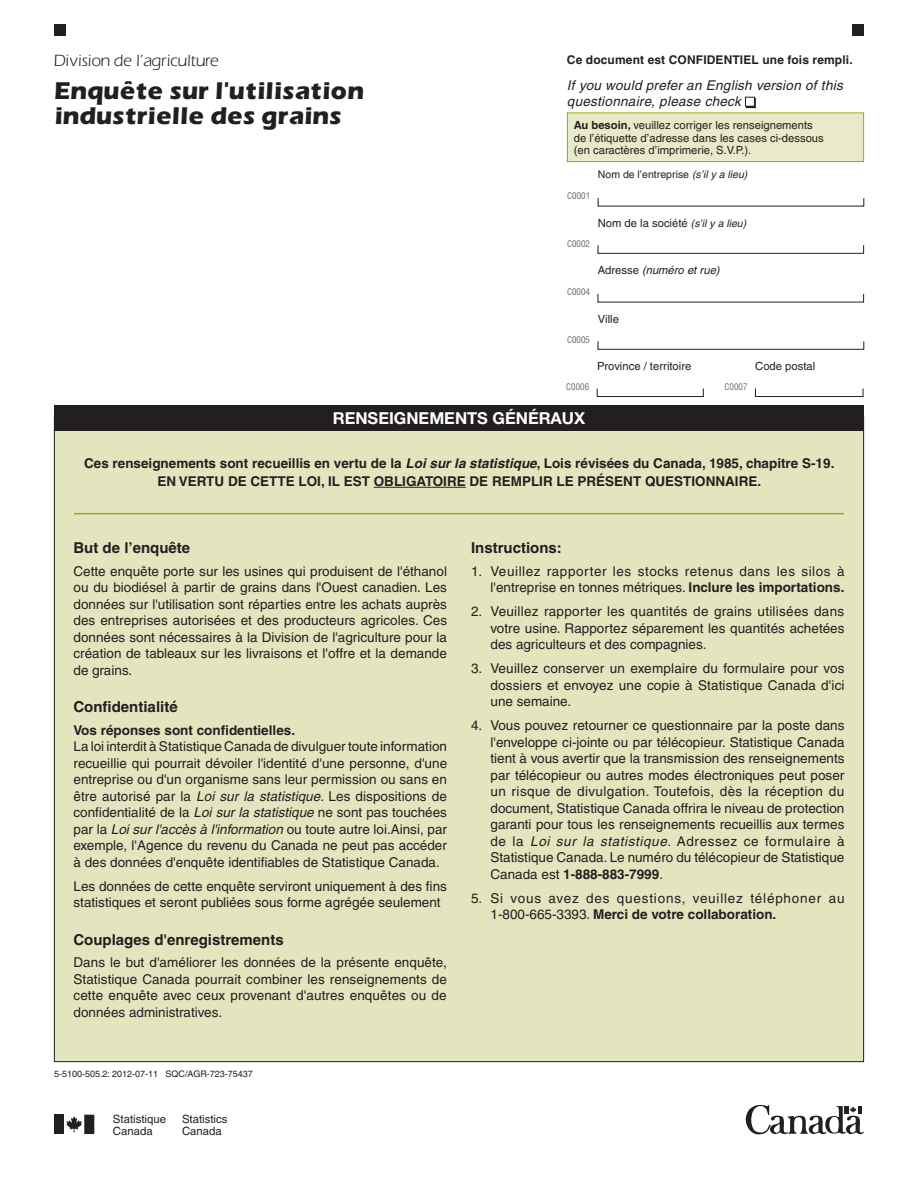
<style>
.page{position:relative;width:918px;height:1188px;background:#fff}
.page>*{position:absolute;margin:0;border:0;box-sizing:border-box;transform-origin:0 0}
.t1{font:700 22.5px/25.5px "Eras";color:#231f20}
.t2{font:700 16.5px "Helvetica Neue LT Std";color:#fff}
.t3{font:700 15px "Helvetica";color:#231f20}
.t4{font:15px "Eras";color:#231f20}
.t5{font:13.5px/16.5px "Helvetica";color:#231f20;text-align:justify}
.t6{font:700 13.5px/18px "Helvetica";color:#231f20;text-align:center}
.t7{font:13.5px/16.5px "Helvetica";letter-spacing:.04em;color:#231f20;text-align:right}
.t8{font:13.5px/16.5px "Helvetica";letter-spacing:.06em;color:#231f20}
.t9{font:italic 13.5px/16.5px "Helvetica";letter-spacing:.02em;color:#231f20}
.t10{font:700 12px "Helvetica";letter-spacing:.01em;color:#231f20}
.t11{font:11.4px/11.4px "Helvetica";color:#231f20}
.t12{font:11.25px/12.8px "Helvetica";color:#231f20}
.t13{font:italic 11.25px "Helvetica";color:#231f20}
.t14{font:10.5px "Helvetica";color:#231f20}
.t15{font:9px "Helvetica";color:#231f20}
.t16{font:condensed 9px "Helvetica";color:#6c6d70}
.s1{font-weight:700}
.s2{font-style:italic}
.s3{font-style:italic;font-size:10.5px}
.s4{font-style:normal}
</style>
<div class="page">
<div style="left:54px;top:24px;width:12px;height:12px;background:#231f20"></div>
<div style="left:852px;top:24px;width:12px;height:12px;background:#231f20"></div>
<svg style="left:745px;top:1105px;width:119px;height:30px"></svg>
<div style="left:54px;top:1115px;width:10px;height:19px;background:#231f20"></div>
<svg style="left:66px;top:1115px;width:28px;height:19px"></svg>
<div style="left:54px;top:416px;width:810px;height:646px;background:#e3e5be"></div>
<hr style="left:374px;top:487px;width:92px;height:1px;background:#231f20">
<div style="left:746px;top:98px;width:10px;height:10px;border:1px solid #231f20"></div>
<div style="left:745px;top:97px;width:9px;height:9px;background:#fff"></div>
<div style="left:745px;top:97px;width:10px;height:10px;border:1px solid #231f20"></div>
<div style="left:54px;top:405px;width:810px;height:25px;background:#231f20"></div>
<hr style="left:74px;top:513px;width:770px;height:1px;background:#9ea615">
<div style="left:567px;top:113px;width:297px;height:49px;background:#e8eac9"></div>
<div style="left:567px;top:112px;width:297px;height:50px;border:1px solid #9ea615"></div>
<div style="left:598px;top:245px;width:266px;height:9px;border:1px solid #231f20"></div>
<div style="left:597px;top:388px;width:107px;height:9px;border:1px solid #231f20"></div>
<div style="left:755px;top:388px;width:108px;height:9px;border:1px solid #231f20"></div>
<p class="t4" style="left:54px;top:50px;width:166px">Division de l’agriculture</p>
<p class="t1" style="left:54px;top:77px;width:311px">Enquête sur l'utilisation industrielle des grains</p>
<p class="t10" style="left:567px;top:53px;width:287px">Ce document est CONFIDENTIEL une fois rempli.</p>
<p class="t9" style="left:567px;top:77px;width:277px">If you would prefer an English version of this questionnaire, please check</p>
<p class="t12" style="left:574px;top:119px;width:252px"><span class="s1">Au besoin,</span> veuillez corriger les renseignements de l’étiquette d’adresse dans les cases ci-dessous (en caractères d’imprimerie, S.V.P.).</p>
<p class="t16" style="left:567px;top:190px;width:25px">C0001</p>
<p class="t16" style="left:567px;top:238px;width:25px">C0002</p>
<p class="t16" style="left:567px;top:286px;width:25px">C0004</p>
<p class="t16" style="left:567px;top:334px;width:25px">C0005</p>
<p class="t16" style="left:566px;top:381px;width:25px">C0006</p>
<p class="t14" style="left:598px;top:168px;width:151px">Nom de l’entreprise <span class="s2">(s’il y a lieu)</span></p>
<p class="t12" style="left:598px;top:217px;width:150px">Nom de la société <span class="s3">(s’il y a lieu)</span></p>
<p class="t13" style="left:598px;top:264px;width:123px"><span class="s4">Adresse</span> (numéro et rue)</p>
<p class="t12" style="left:598px;top:313px;width:23px">Ville</p>
<p class="t12" style="left:597px;top:360px;width:96px">Province / territoire</p>
<p class="t16" style="left:724px;top:381px;width:25px">C0007</p>
<p class="t12" style="left:755px;top:360px;width:62px">Code postal</p>
<p class="t2" style="left:333px;top:408px;width:254px">RENSEIGNEMENTS GÉNÉRAUX</p>
<p class="t6" style="left:84px;top:454px;width:752px">Ces renseignements sont recueillis en vertu de la <span class="s2">Loi sur la statistique</span>, Lois révisées du Canada, 1985, chapitre S-19.<br>EN VERTU DE CETTE LOI, IL EST OBLIGATOIRE DE REMPLIR LE PRÉSENT QUESTIONNAIRE.</p>
<p class="t3" style="left:74px;top:539px;width:118px">But de l’enquête</p>
<p class="t5" style="left:74px;top:562px;width:375px">Cette enquête porte sur les usines qui produisent de l'éthanol ou du biodiésel à partir de grains dans l'Ouest canadien. Les données sur l'utilisation sont réparties entre les achats auprès des entreprises autorisées et des producteurs agricoles. Ces données sont nécessaires à la Division de l'agriculture pour la création de tableaux sur les livraisons et l'offre et la demande de grains.</p>
<p class="t3" style="left:74px;top:698px;width:106px">Confidentialité</p>
<p class="t6" style="left:74px;top:721px;width:223px">Vos réponses sont confidentielles.</p>
<p class="t5" style="left:74px;top:738px;width:375px">La loi interdit à Statistique Canada de divulguer toute information recueillie qui pourrait dévoiler l'identité d'une personne, d'une entreprise ou d'un organisme sans leur permission ou sans en être autorisé par la <span class="s2">Loi sur la statistique</span>. Les dispositions de confidentialité de la <span class="s2">Loi sur la statistique</span> ne sont pas touchées par la <span class="s2">Loi sur l'accès à l'information</span> ou toute autre loi.Ainsi, par exemple, l'Agence du revenu du Canada ne peut pas accéder à des données d'enquête identifiables de Statistique Canada.</p>
<p class="t5" style="left:74px;top:877px;width:375px">Les données de cette enquête serviront uniquement à des fins statistiques et seront publiées sous forme agrégée seulement</p>
<p class="t3" style="left:74px;top:930px;width:212px">Couplages d'enregistrements</p>
<p class="t5" style="left:74px;top:954px;width:375px">Dans le but d'améliorer les données de la présente enquête, Statistique Canada pourrait combiner les renseignements de cette enquête avec ceux provenant d'autres enquêtes ou de données administratives.</p>
<p class="t15" style="left:54px;top:1069px;width:200px">5-5100-505.2: 2012-07-11 SQC/AGR-723-75437</p>
<p class="t11" style="left:113px;top:1114px;width:55px">Statistique<br>Canada</p>
<p class="t11" style="left:182px;top:1114px;width:47px">Statistics<br>Canada</p>
<p class="t3" style="left:471px;top:539px;width:92px">Instructions:</p>
<p class="t7" style="left:471px;top:562px;width:375px">1. Veuillez rapporter les stocks retenus dans les silos à l'entreprise en tonnes métriques. <span class="s1">Inclure les importations.</span></p>
<p class="t5" style="left:490px;top:603px;width:356px;text-indent:-20px">2. Veuillez rapporter les quantités de grains utilisées dans votre usine. Rapportez séparement les quantités achetées des agriculteurs et des compagnies.</p>
<p class="t5" style="left:490px;top:660px;width:356px;text-indent:-20px">3. Veuillez conserver un exemplaire du formulaire pour vos dossiers et envoyez une copie à Statistique Canada d'ici une semaine.</p>
<p class="t5" style="left:490px;top:717px;width:356px;text-indent:-20px">4. Vous pouvez retourner ce questionnaire par la poste dans l'enveloppe ci-jointe ou par télécopieur. Statistique Canada tient à vous avertir que la transmission des renseignements par télécopieur ou autres modes électroniques peut poser un risque de divulgation. Toutefois, dès la réception du document, Statistique Canada offrira le niveau de protection garanti pour tous les renseignements recueillis aux termes de la <span class="s2">Loi sur la statistique</span>. Adressez ce formulaire à Statistique Canada. Le numéro du télécopieur de Statistique Canada est <span class="s1">1-888-883-7999</span>.</p>
<p class="t8" style="left:490px;top:889px;width:356px;text-indent:-20px">5. Si vous avez des questions, veuillez téléphoner au<br>1-800-665-3393. <span class="s1">Merci de votre collaboration.</span></p>
</div>
